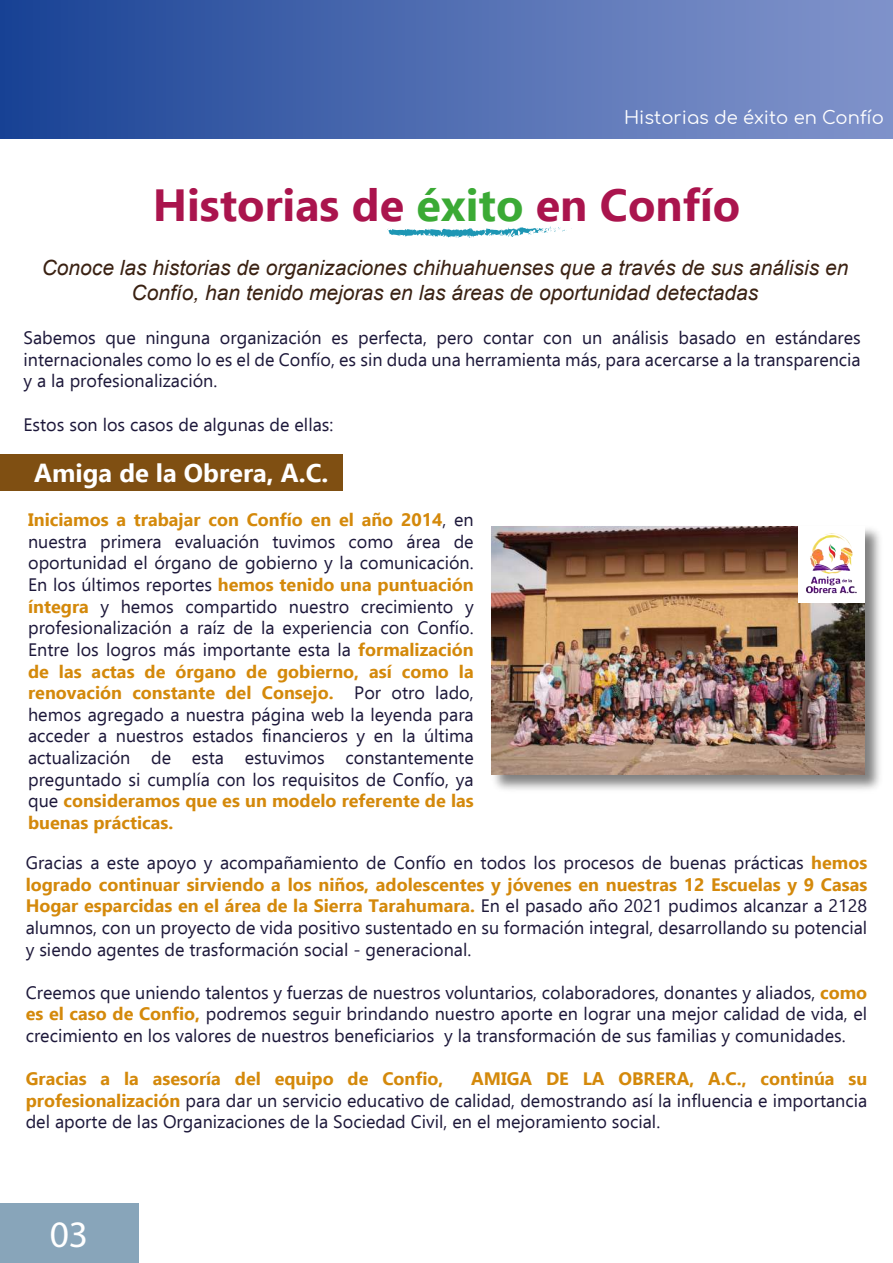
<style>
.page{position:relative;width:893px;height:1263px;background:#fff}
.page>*{position:absolute;margin:0;border:0;box-sizing:border-box;transform-origin:0 0}
.t1{font:700 45px "Ebrima";color:#aa144d}
.t2{font:37.5px "Myriad Pro";color:#fff}
.t3{font:700 25.5px "Ebrima";color:#fff}
.t4{font:italic 21px/25.2px "Arial";color:#3a2112;text-align:center}
.t5{font:18px/21.6px "Ebrima";color:#1d183a;text-align:justify}
.t6{font:700 18px "Ebrima";color:#d4890b}
.t7{font:18px "Comfortaa";color:#fff}
.s1{color:#3baa35}
.s2{font-weight:700;color:#d4890b}
</style>
<div class="page">
<div style="left:0;top:1203px;width:139px;height:60px;background:#88a5ba"></div>
<div style="left:0;top:0;width:893px;height:139px;background:linear-gradient(to right,#1b4496,#8496cd)"></div>
<svg style="left:387px;top:227px;width:185px;height:11px"></svg>
<img style="left:494px;top:528px;width:386px;height:262px">
<img style="left:491px;top:526px;width:374px;height:249px">
<div style="left:0;top:454px;width:343px;height:37px;background:#7f4f12"></div>
<div style="left:798px;top:526px;width:67px;height:76px;background:#fff"></div>
<img style="left:806px;top:533px;width:51px;height:61px">
<p class="t7" style="left:624px;top:101px;width:261px">Historias de éxito en Confío</p>
<h1 class="t1" style="left:153px;top:169px;width:589px">Historias de <span class="s1">éxito</span> en Confío</h1>
<p class="t4" style="left:42px;top:255px;width:808px">Conoce las historias de organizaciones chihuahuenses que a través de sus análisis en<br>Confío, han tenido mejoras en las áreas de oportunidad detectadas</p>
<p class="t5" style="left:23px;top:326px;width:839px">Sabemos que ninguna organización es perfecta, pero contar con un análisis basado en estándares internacionales como lo es el de Confío, es sin duda una herramienta más, para acercarse a la transparencia y a la profesionalización.</p>
<p class="t5" style="left:23px;top:413px;width:311px">Estos son los casos de algunas de ellas:</p>
<h3 class="t3" style="left:34px;top:453px;width:296px">Amiga de la Obrera, A.C.</h3>
<p class="t5" style="left:28px;top:508px;width:447px"><span class="s2">Iniciamos a trabajar con Confío en el año 2014</span>, en nuestra primera evaluación tuvimos como área de oportunidad el órgano de gobierno y la comunicación.<br>En los últimos reportes <span class="s2">hemos tenido una puntuación íntegra</span> y hemos compartido nuestro crecimiento y profesionalización a raíz de la experiencia con Confío.<br>Entre los logros más importante esta la <span class="s2">formalización de las actas de órgano de gobierno, así como la renovación constante del Consejo.</span> Por otro lado, hemos agregado a nuestra página web la leyenda para acceder a nuestros estados financieros y en la última actualización de esta estuvimos constantemente preguntado si cumplía con los requisitos de Confío, ya que <span class="s2">consideramos que es un modelo referente de las buenas prácticas.</span></p>
<p class="t5" style="left:26px;top:851px;width:843px">Gracias a este apoyo y acompañamiento de Confío en todos los procesos de buenas prácticas <span class="s2">hemos logrado continuar sirviendo a los niños, adolescentes y jóvenes en nuestras 12 Escuelas y 9 Casas Hogar esparcidas en el área de la Sierra Tarahumara.</span> En el pasado año 2021 pudimos alcanzar a 2128 alumnos, con un proyecto de vida positivo sustentado en su formación integral, desarrollando su potencial y siendo agentes de trasformación social - generacional.</p>
<p class="t5" style="left:26px;top:981px;width:843px">Creemos que uniendo talentos y fuerzas de nuestros voluntarios, colaboradores, donantes y aliados, <span class="s2">como es el caso de Confio,</span> podremos seguir brindando nuestro aporte en lograr una mejor calidad de vida, el crecimiento en los valores de nuestros beneficiarios y la transformación de sus familias y comunidades.</p>
<p class="t6" style="left:26px;top:1064px;width:419px">Gracias a la asesoría del equipo de Confio,</p>
<p class="t5" style="left:26px;top:1067px;width:843px;text-indent:445px"><span class="s2">AMIGA DE LA OBRERA, A.C., continúa su profesionalización</span> para dar un servicio educativo de calidad, demostrando así la influencia e importancia del aporte de las Organizaciones de la Sociedad Civil, en el mejoramiento social.</p>
<h2 class="t2" style="left:50px;top:1216px;width:40px">03</h2>
</div>
